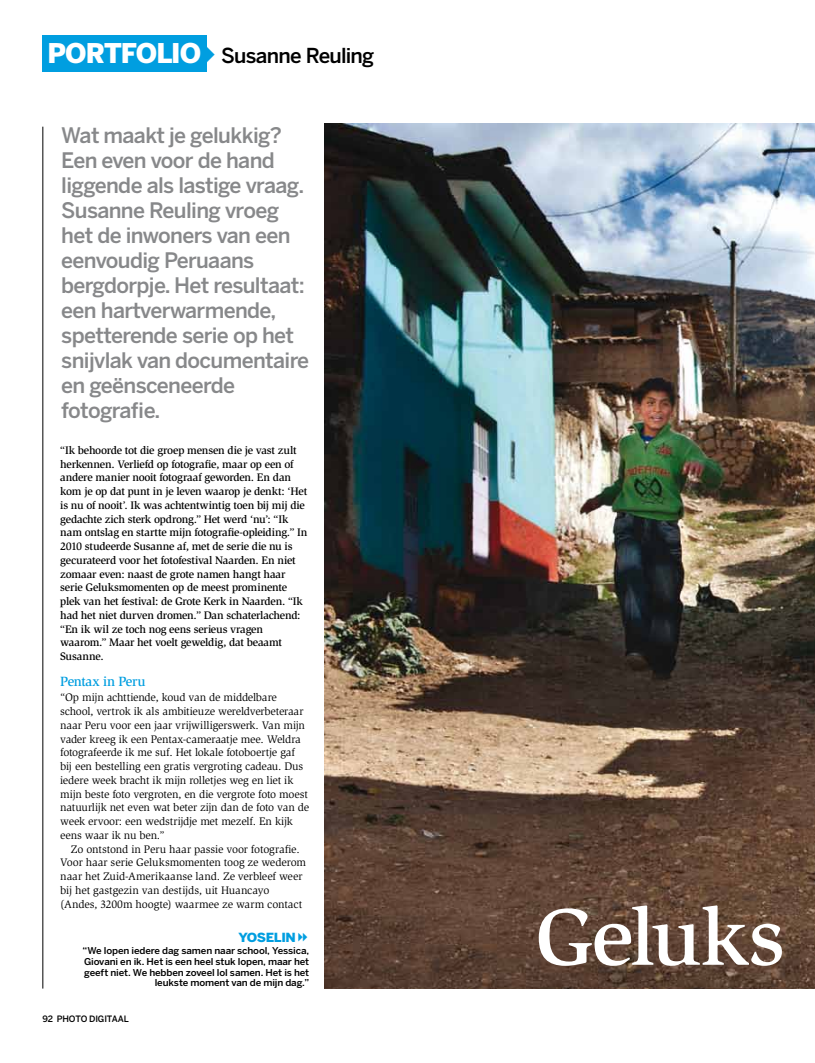
<style>
.page{position:relative;width:815px;height:1063px;background:#fff}
.page>*{position:absolute;margin:0;border:0;box-sizing:border-box;transform-origin:0 0}
.t1{font:500 82.5px "Slimbach LT";letter-spacing:-.02em;color:#fff;scale:1.05 1}
.t2{font:900 27px "Benton Sans";letter-spacing:-.04em;color:#fff}
.t3{font:500 21.25px/25px "Benton Sans";letter-spacing:-.03em;color:#87888a}
.t4{font:500 20.5px "Benton Sans";letter-spacing:-.035em;color:#000}
.t5{font:500 13.75px "Slimbach LT";letter-spacing:-.03em;color:#009ee0}
.t6{font:900 12.5px "Benton Sans";letter-spacing:-.03em;color:#009ee0;scale:1.05 1}
.t7{font:11.25px/13.8px "Slimbach LT";letter-spacing:-.015em;color:#000}
.t8{font:500 11.25px/13.8px "Slimbach LT";letter-spacing:-.025em;color:#000}
.t9{font:500 9.38px/10.6px "Benton Sans";letter-spacing:-.015em;color:#000;text-align:right;scale:1.05 1}
.t10{font:500 8.75px "Benton Sans";color:#000}
.s1{color:#009ee0}
</style>
<div class="page">
<hr style="left:43px;top:127px;width:1px;height:862px;background:#000">
<img style="left:324px;top:123px;width:491px;height:866px">
<div style="left:43px;top:35px;width:164px;height:37px;background:#009ee0"></div>
<h2 class="t2" style="left:47px;top:37px;width:106px">PORTFOLIO</h2>
<h3 class="t4" style="left:196px;top:43px;width:180px"><span class="s1">✔</span>Susanne Reuling</h3>
<p class="t3" style="left:61px;top:122px;width:250px">Wat maakt je gelukkig?<br>Een even voor de hand liggende als lastige vraag.<br>Susanne Reuling vroeg het de inwoners van een eenvoudig Peruaans bergdorpje. Het resultaat: een hartverwarmende, spetterende serie op het snijvlak van documentaire en geënsceneerde fotografie.</p>
<p class="t8" style="left:60px;top:443px;width:249px">“Ik behoorde tot die groep mensen die je vast zult herkennen. Verliefd op fotografie, maar op een of andere manier nooit fotograaf geworden. En dan kom je op dat punt in je leven waarop je denkt: ‘Het is nu of nooit’. Ik was achtentwintig toen bij mij die gedachte zich sterk opdrong.” Het werd ‘nu’: “Ik nam ontslag en startte mijn fotografie-opleiding.” In 2010 studeerde Susanne af, met de serie die nu is gecurateerd voor het fotofestival Naarden. En niet zomaar even: naast de grote namen hangt haar serie Geluksmomenten op de meest prominente plek van het festival: de Grote Kerk in Naarden. “Ik had het niet durven dromen.” Dan schaterlachend: “En ik wil ze toch nog eens serieus vragen waarom.” Maar het voelt geweldig, dat beaamt Susanne.</p>
<p class="t5" style="left:60px;top:673px;width:87px">Pentax in Peru</p>
<p class="t7" style="left:60px;top:691px;width:251px">“Op mijn achttiende, koud van de middelbare school, vertrok ik als ambitieuze wereldverbeteraar naar Peru voor een jaar vrijwilligerswerk. Van mijn vader kreeg ik een Pentax-cameraatje mee. Weldra fotografeerde ik me suf. Het lokale fotoboertje gaf bij een bestelling een gratis vergroting cadeau. Dus iedere week bracht ik mijn rolletjes weg en liet ik mijn beste foto vergroten, en die vergrote foto moest natuurlijk net even wat beter zijn dan de foto van de week ervoor: een wedstrijdje met mezelf. En kijk eens waar ik nu ben.”</p>
<p class="t7" style="left:60px;top:842px;width:247px;text-indent:11px">Zo ontstond in Peru haar passie voor fotografie.<br>Voor haar serie Geluksmomenten toog ze wederom naar het Zuid-Amerikaanse land. Ze verbleef weer bij het gastgezin van destijds, uit Huancayo (Andes, 3200m hoogte) waarmee ze warm contact</p>
<p class="t6" style="left:238px;top:930px;width:56px">YOSELIN</p>
<p class="t9" style="left:83px;top:946px;width:217px">“We lopen iedere dag samen naar school, Yessica, Giovani en ik. Het is een heel stuk lopen, maar het geeft niet. We hebben zoveel lol samen. Het is het leukste moment van de mijn dag.”</p>
<p class="t10" style="left:43px;top:1014px;width:88px">92 photo dig itaal</p>
<h1 class="t1" style="left:534px;top:887px;width:240px">Geluks</h1>
</div>
